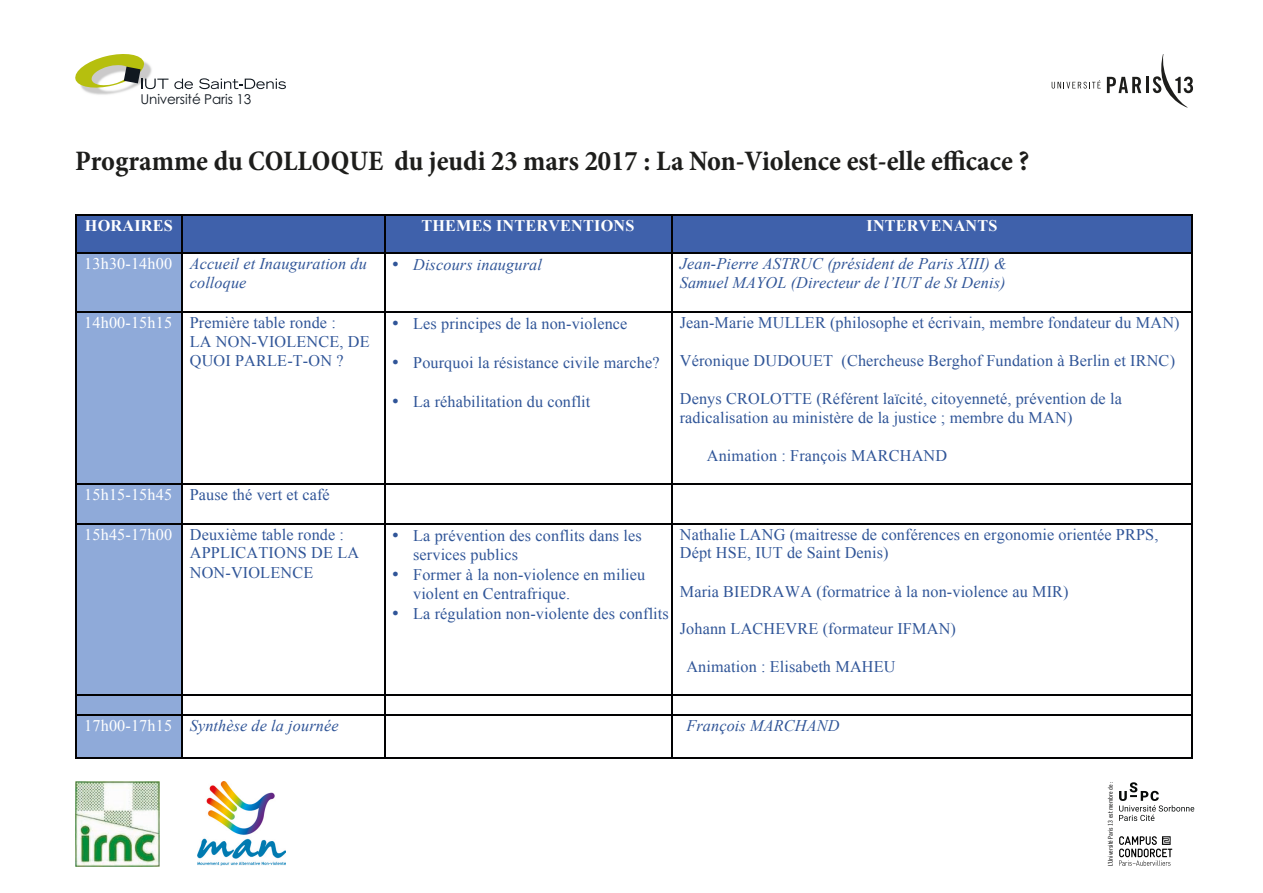
<style>
.page{position:relative;width:1263px;height:893px;background:#fff}
.page>*{position:absolute;margin:0;border:0;box-sizing:border-box;transform-origin:0 0}
.t1{font:700 condensed 28.5px "Minion Pro";color:#1d1d1b}
.t2{font:italic 700 23.7px "Times New Roman";letter-spacing:.005em;color:#020203}
.t3{font:16.2px/19px "Times New Roman";letter-spacing:.01em;color:#305598}
.t4{font:italic 16.2px/19px "Times New Roman";letter-spacing:.01em;color:#305598}
.t5{font:700 16.2px "Times New Roman";letter-spacing:.015em;color:#fff}
.t6{font:13.5px "Century Gothic";letter-spacing:-.01em;color:#111820}
.t7{font:6.45px "Trade Gothic Cond Eighteen";color:#000}
.s1{font-style:normal;color:#fff}
.s2{color:#fff}
</style>
<div class="page">
<div style="left:77px;top:216px;width:104px;height:37px;background:#3f61ab"></div>
<div style="left:183px;top:216px;width:201px;height:37px;background:#3f61ab"></div>
<div style="left:385px;top:216px;width:286px;height:37px;background:#3f61ab"></div>
<div style="left:672px;top:216px;width:520px;height:37px;background:#3f61ab"></div>
<hr style="left:77px;top:215px;width:104px;height:1px;background:#020203">
<hr style="left:183px;top:215px;width:201px;height:1px;background:#020203">
<hr style="left:385px;top:215px;width:286px;height:1px;background:#020203">
<hr style="left:672px;top:215px;width:520px;height:1px;background:#020203">
<hr style="left:75px;top:216px;width:2px;height:37px;background:#020203">
<hr style="left:181px;top:216px;width:2px;height:37px;background:#020203">
<hr style="left:384px;top:216px;width:1px;height:37px;background:#020203">
<hr style="left:671px;top:216px;width:1px;height:37px;background:#020203">
<hr style="left:1192px;top:216px;width:1px;height:37px;background:#020203">
<div style="left:77px;top:254px;width:104px;height:57px;background:#8faad9"></div>
<hr style="left:77px;top:253px;width:104px;height:1px;background:#020203">
<hr style="left:183px;top:253px;width:201px;height:1px;background:#020203">
<hr style="left:385px;top:253px;width:286px;height:1px;background:#020203">
<hr style="left:672px;top:253px;width:520px;height:1px;background:#020203">
<hr style="left:75px;top:254px;width:2px;height:57px;background:#020203">
<hr style="left:181px;top:254px;width:2px;height:57px;background:#020203">
<hr style="left:384px;top:254px;width:1px;height:57px;background:#020203">
<hr style="left:671px;top:254px;width:1px;height:57px;background:#020203">
<hr style="left:1192px;top:254px;width:1px;height:57px;background:#020203">
<div style="left:77px;top:313px;width:104px;height:171px;background:#8faad9"></div>
<hr style="left:77px;top:311px;width:104px;height:2px;background:#020203">
<hr style="left:183px;top:311px;width:201px;height:2px;background:#020203">
<hr style="left:385px;top:311px;width:286px;height:2px;background:#020203">
<hr style="left:672px;top:311px;width:520px;height:2px;background:#020203">
<hr style="left:75px;top:313px;width:2px;height:171px;background:#020203">
<hr style="left:181px;top:313px;width:2px;height:171px;background:#020203">
<hr style="left:384px;top:313px;width:1px;height:171px;background:#020203">
<hr style="left:671px;top:313px;width:1px;height:171px;background:#020203">
<hr style="left:1192px;top:313px;width:1px;height:171px;background:#020203">
<div style="left:77px;top:485px;width:104px;height:38px;background:#8faad9"></div>
<hr style="left:77px;top:484px;width:104px;height:1px;background:#020203">
<hr style="left:183px;top:484px;width:201px;height:1px;background:#020203">
<hr style="left:385px;top:484px;width:286px;height:1px;background:#020203">
<hr style="left:672px;top:484px;width:520px;height:1px;background:#020203">
<hr style="left:75px;top:485px;width:2px;height:38px;background:#020203">
<hr style="left:181px;top:485px;width:2px;height:38px;background:#020203">
<hr style="left:384px;top:485px;width:1px;height:38px;background:#020203">
<hr style="left:671px;top:485px;width:1px;height:38px;background:#020203">
<hr style="left:1192px;top:485px;width:1px;height:38px;background:#020203">
<div style="left:77px;top:525px;width:104px;height:169px;background:#8faad9"></div>
<hr style="left:77px;top:523px;width:104px;height:1px;background:#020203">
<hr style="left:183px;top:523px;width:201px;height:1px;background:#020203">
<hr style="left:385px;top:523px;width:286px;height:1px;background:#020203">
<hr style="left:672px;top:523px;width:520px;height:1px;background:#020203">
<hr style="left:75px;top:524px;width:2px;height:170px;background:#020203">
<hr style="left:181px;top:524px;width:2px;height:170px;background:#020203">
<hr style="left:384px;top:524px;width:1px;height:170px;background:#020203">
<hr style="left:671px;top:524px;width:1px;height:170px;background:#020203">
<hr style="left:1192px;top:524px;width:1px;height:170px;background:#020203">
<div style="left:77px;top:696px;width:104px;height:18px;background:#8faad9"></div>
<hr style="left:77px;top:694px;width:104px;height:2px;background:#020203">
<hr style="left:183px;top:694px;width:201px;height:2px;background:#020203">
<hr style="left:385px;top:694px;width:286px;height:2px;background:#020203">
<hr style="left:672px;top:694px;width:520px;height:2px;background:#020203">
<div style="left:77px;top:716px;width:104px;height:41px;background:#8faad9"></div>
<svg style="left:75px;top:694px;width:2px;height:22px"></svg>
<hr style="left:77px;top:714px;width:104px;height:2px;background:#020203">
<svg style="left:181px;top:694px;width:2px;height:22px"></svg>
<hr style="left:183px;top:714px;width:201px;height:2px;background:#020203">
<svg style="left:384px;top:694px;width:1px;height:22px"></svg>
<hr style="left:385px;top:714px;width:286px;height:2px;background:#020203">
<svg style="left:671px;top:694px;width:1px;height:22px"></svg>
<hr style="left:672px;top:714px;width:520px;height:2px;background:#020203">
<svg style="left:1192px;top:694px;width:1px;height:22px"></svg>
<hr style="left:75px;top:716px;width:2px;height:41px;background:#020203">
<hr style="left:77px;top:757px;width:104px;height:2px;background:#020203">
<hr style="left:181px;top:716px;width:2px;height:41px;background:#020203">
<hr style="left:183px;top:757px;width:201px;height:2px;background:#020203">
<hr style="left:384px;top:716px;width:1px;height:41px;background:#020203">
<hr style="left:385px;top:757px;width:286px;height:2px;background:#020203">
<hr style="left:671px;top:716px;width:1px;height:41px;background:#020203">
<hr style="left:672px;top:757px;width:520px;height:2px;background:#020203">
<hr style="left:1192px;top:716px;width:1px;height:41px;background:#020203">
<svg style="left:1107px;top:54px;width:86px;height:54px"></svg>
<svg style="left:1052px;top:80px;width:49px;height:9px"></svg>
<svg style="left:1119px;top:782px;width:75px;height:39px"></svg>
<svg style="left:1119px;top:836px;width:53px;height:30px"></svg>
<img style="left:84px;top:90px;width:43px;height:5px">
<svg style="left:199px;top:78px;width:87px;height:11px"></svg>
<svg style="left:75px;top:54px;width:118px;height:36px"></svg>
<img style="left:75px;top:782px;width:85px;height:84px">
<img style="left:197px;top:782px;width:89px;height:84px">
<p class="t6" style="left:141px;top:91px;width:112px">Université Paris 13</p>
<h2 class="t2" style="left:106px;top:136px;width:672px">LE COLLOQUE Jeudi 23 mars : La non-violence est-elle efficace ?</h2>
<h1 class="t1" style="left:75px;top:141px;width:955px">Programme du COLLOQUE du jeudi 23 mars 2017 : La Non-Violence est-elle efficace ?</h1>
<p class="t5" style="left:85px;top:215px;width:89px">HORAIRES</p>
<p class="t5" style="left:421px;top:215px;width:214px">THEMES INTERVENTIONS</p>
<p class="t5" style="left:867px;top:215px;width:132px">INTERVENANTS</p>
<p class="t4" style="left:190px;top:254px;width:179px;text-indent:-105px"><span class="s1">13h30-14h00</span> Accueil et Inauguration du colloque</p>
<p class="t4" style="left:392px;top:255px;width:152px">• Discours inaugural</p>
<p class="t4" style="left:680px;top:254px;width:328px">Jean-Pierre ASTRUC (président de Paris XIII) &amp;<br>Samuel MAYOL (Directeur de l’IUT de St Denis)</p>
<p class="t3" style="left:190px;top:312px;width:181px;text-indent:-105px"><span class="s2">14h00-15h15</span> Première table ronde :<br>LA NON-VIOLENCE, DE<br>QUOI PARLE-T-ON ?</p>
<p class="t3" style="left:392px;top:314px;width:237px">• Les principes de la non-violence</p>
<p class="t3" style="left:680px;top:312px;width:501px">Jean-Marie MULLER (philosophe et écrivain, membre fondateur du MAN)</p>
<p class="t3" style="left:680px;top:351px;width:497px">Véronique DUDOUET (Chercheuse Berghof Fundation à Berlin et IRNC)</p>
<p class="t3" style="left:680px;top:388px;width:444px">Denys CROLOTTE (Référent laïcité, citoyenneté, prévention de la radicalisation au ministère de la justice ; membre du MAN)</p>
<p class="t3" style="left:707px;top:445px;width:242px">Animation : François MARCHAND</p>
<p class="t3" style="left:392px;top:353px;width:269px">• Pourquoi la résistance civile marche?</p>
<p class="t3" style="left:392px;top:392px;width:200px">• La réhabilitation du conflit</p>
<p class="t3" style="left:84px;top:485px;width:247px"><span class="s2">15h15-15h45</span> Pause thé vert et café</p>
<p class="t3" style="left:190px;top:525px;width:171px;text-indent:-105px"><span class="s2">15h45-17h00</span> Deuxième table ronde :<br>APPLICATIONS DE LA<br>NON-VIOLENCE</p>
<p class="t3" style="left:413px;top:526px;width:230px;text-indent:-21px">• La prévention des conflits dans les services publics</p>
<p class="t3" style="left:413px;top:564px;width:234px;text-indent:-21px">• Former à la non-violence en milieu violent en Centrafrique.</p>
<p class="t3" style="left:392px;top:604px;width:278px">• La régulation non-violente des conflits</p>
<p class="t3" style="left:680px;top:525px;width:480px">Nathalie LANG (maitresse de conférences en ergonomie orientée PRPS,<br>Dépt HSE, IUT de Saint Denis)</p>
<p class="t3" style="left:680px;top:581px;width:390px">Maria BIEDRAWA (formatrice à la non-violence au MIR)</p>
<p class="t3" style="left:680px;top:619px;width:278px">Johann LACHEVRE (formateur IFMAN)</p>
<p class="t3" style="left:686px;top:657px;width:211px">Animation : Elisabeth MAHEU</p>
<p class="t4" style="left:84px;top:716px;width:256px"><span class="s1">17h00-17h15</span> Synthèse de la journée</p>
<p class="t4" style="left:686px;top:716px;width:155px">François MARCHAND</p>
<p class="t7" style="left:1106px;top:866px;width:86px;rotate:-90deg">L’Université Paris 13 est membre de :</p>
</div>
